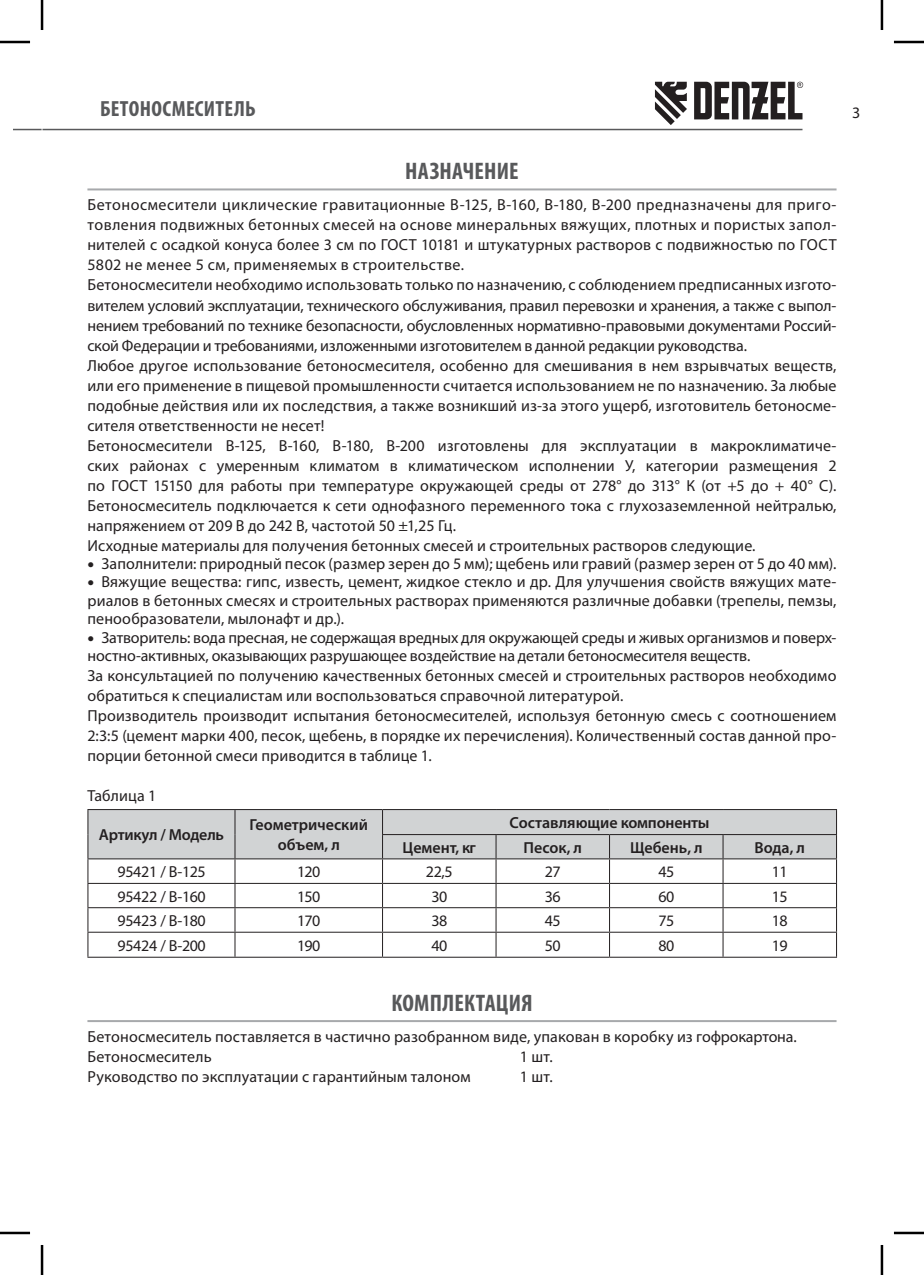
<style>
.page{position:relative;width:924px;height:1275px;background:#fff}
.page>*{position:absolute;margin:0;border:0;box-sizing:border-box;transform-origin:0 0}
.t1{font:700 condensed 24px "Myriad Pro";letter-spacing:.01em;color:#58595b}
.t2{font:700 condensed 22px "Myriad Pro";letter-spacing:.015em;color:#58595b}
.t3{font:16px/20px "Myriad Pro";letter-spacing:.01em;color:#231f20}
.t4{font:16px/18.4px "Myriad Pro";letter-spacing:-.01em;color:#231f20}
.t5{font:600 16px/20px "Myriad Pro";letter-spacing:-.005em;color:#231f20;text-align:center}
.t6{font:16px "Myriad Pro";letter-spacing:-.015em;color:#231f20}
.s1{font-size:24px}
</style>
<div class="page">
<hr style="left:42px;top:129px;width:760px;height:1px;background:#58595b">
<svg style="left:654px;top:82px;width:32px;height:43px"></svg>
<svg style="left:694px;top:82px;width:108px;height:37px"></svg>
<svg style="left:14px;top:129px;width:28px;height:1px"></svg>
<hr style="left:87px;top:188px;width:749px;height:2px;background:#a7a9ac">
<hr style="left:87px;top:1020px;width:749px;height:2px;background:#a7a9ac">
<svg style="left:87px;top:809px;width:749px;height:147px"></svg>
<hr style="left:87px;top:956px;width:148px;height:1px;background:#231f20">
<hr style="left:235px;top:956px;width:147px;height:1px;background:#231f20">
<hr style="left:382px;top:956px;width:114px;height:1px;background:#231f20">
<hr style="left:496px;top:956px;width:113px;height:1px;background:#231f20">
<hr style="left:609px;top:956px;width:113px;height:1px;background:#231f20">
<hr style="left:722px;top:956px;width:114px;height:1px;background:#231f20">
<hr style="left:0;top:41px;width:30px;height:2px;background:#000">
<hr style="left:893px;top:41px;width:30px;height:2px;background:#000">
<hr style="left:0;top:1231px;width:30px;height:3px;background:#000">
<hr style="left:893px;top:1231px;width:30px;height:3px;background:#000">
<hr style="left:41px;top:0;width:2px;height:30px;background:#000">
<hr style="left:41px;top:1245px;width:2px;height:30px;background:#000">
<hr style="left:880px;top:0;width:2px;height:30px;background:#000">
<hr style="left:880px;top:1245px;width:2px;height:30px;background:#000">
<h2 class="t2" style="left:100px;top:96px;width:157px">БЕТОНОСМЕСИТЕЛЬ</h2>
<p class="t3" style="left:851px;top:103px;width:10px">3</p>
<h1 class="t1" style="left:405px;top:160px;width:115px">НАЗНАЧЕНИЕ</h1>
<p class="t3" style="left:87px;top:196px;width:750px">Бетоносмесители циклические гравитационные В-125, В-160, В-180, В-200 предназначены для приго&shy;товления подвижных бетонных смесей на основе минеральных вяжущих, плотных и пористых запол&shy;нителей с осадкой конуса более 3 см по ГОСТ 10181 и штукатурных растворов с подвижностью по ГОСТ 5802 не менее 5 см, применяемых в строительстве.<br>Бетоносмесители необходимо использовать только по назначению, с соблюдением предписанных изгото&shy;вителем условий эксплуатации, технического обслуживания, правил перевозки и хранения, а также с выпол&shy;нением требований по технике безопасности, обусловленных нормативно-правовыми документами Россий&shy;ской Федерации и требованиями, изложенными изготовителем в данной редакции руководства.<br>Любое другое использование бетоносмесителя, особенно для смешивания в нем взрывчатых веществ, или его применение в пищевой промышленности считается использованием не по назначению. За любые подобные действия или их последствия, а также возникший из-за этого ущерб, изготовитель бетоносме&shy;сителя ответственности не несет!<br>Бетоносмесители В-125, В-160, В-180, В-200 изготовлены для эксплуатации в макроклиматиче&shy;ских районах с умеренным климатом в климатическом исполнении У, категории размещения 2 по ГОСТ 15150 для работы при температуре окружающей среды от 278° до 313° К (от +5 до + 40° С).<br>Бетоносмеситель подключается к сети однофазного переменного тока с глухозаземленной нейтралью, напряжением от 209 В до 242 В, частотой 50 ±1,25 Гц.<br>Исходные материалы для получения бетонных смесей и строительных растворов следующие.</p>
<p class="t3" style="left:87px;top:554px;width:750px"><span class="s1">•</span> Заполнители: природный песок (размер зерен до 5 мм); щебень или гравий (размер зерен от 5 до 40 мм).</p>
<p class="t3" style="left:87px;top:573px;width:750px;line-height:18.4px;text-align:justify"><span class="s1">•</span> Вяжущие вещества: гипс, известь, цемент, жидкое стекло и др. Для улучшения свойств вяжущих мате&shy;риалов в бетонных смесях и строительных растворах применяются различные добавки (трепелы, пемзы, пенообразователи, мылонафт и др.).</p>
<p class="t4" style="left:87px;top:629px;width:750px"><span class="s1">•</span> Затворитель: вода пресная, не содержащая вредных для окружающей среды и живых организмов и поверх&shy;ностно-активных, оказывающих разрушающее воздействие на детали бетоносмесителя веществ.</p>
<p class="t3" style="left:87px;top:666px;width:750px">За консультацией по получению качественных бетонных смесей и строительных растворов необходимо обратиться к специалистам или воспользоваться справочной литературой.<br>Производитель производит испытания бетоносмесителей, используя бетонную смесь с соотношением 2:3:5 (цемент марки 400, песок, щебень, в порядке их перечисления). Количественный состав данной про&shy;порции бетонной смеси приводится в таблице 1.</p>
<p class="t3" style="left:87px;top:786px;width:70px">Таблица 1</p>
<p class="t5" style="left:99px;top:826px;width:127px">Артикул / Модель</p>
<p class="t5" style="left:249px;top:816px;width:120px">Геометрический объем, л</p>
<p class="t5" style="left:509px;top:814px;width:201px">Составляющие компоненты</p>
<p class="t5" style="left:402px;top:838px;width:75px">Цемент, кг</p>
<p class="t5" style="left:523px;top:838px;width:60px">Песок, л</p>
<p class="t5" style="left:629px;top:838px;width:74px">Щебень, л</p>
<p class="t5" style="left:754px;top:838px;width:52px">Вода, л</p>
<p class="t6" style="left:117px;top:864px;width:90px">95421 / В-125</p>
<p class="t3" style="left:297px;top:862px;width:25px">120</p>
<p class="t3" style="left:426px;top:862px;width:28px">22,5</p>
<p class="t3" style="left:544px;top:862px;width:17px">27</p>
<p class="t3" style="left:658px;top:862px;width:17px">45</p>
<p class="t3" style="left:771px;top:862px;width:17px">11</p>
<p class="t6" style="left:117px;top:888px;width:90px">95422 / В-160</p>
<p class="t3" style="left:297px;top:887px;width:25px">150</p>
<p class="t3" style="left:431px;top:887px;width:17px">30</p>
<p class="t3" style="left:544px;top:887px;width:17px">36</p>
<p class="t3" style="left:658px;top:887px;width:17px">60</p>
<p class="t3" style="left:771px;top:887px;width:17px">15</p>
<p class="t6" style="left:117px;top:913px;width:90px">95423 / В-180</p>
<p class="t3" style="left:297px;top:911px;width:25px">170</p>
<p class="t3" style="left:431px;top:911px;width:17px">38</p>
<p class="t3" style="left:544px;top:911px;width:17px">45</p>
<p class="t3" style="left:658px;top:911px;width:17px">75</p>
<p class="t3" style="left:771px;top:911px;width:17px">18</p>
<p class="t6" style="left:117px;top:937px;width:90px">95424 / В-200</p>
<p class="t3" style="left:297px;top:936px;width:25px">190</p>
<p class="t3" style="left:431px;top:936px;width:17px">40</p>
<p class="t3" style="left:544px;top:936px;width:17px">50</p>
<p class="t3" style="left:658px;top:936px;width:17px">80</p>
<p class="t3" style="left:771px;top:936px;width:17px">19</p>
<h1 class="t1" style="left:391px;top:991px;width:143px">КОМПЛЕКТАЦИЯ</h1>
<p class="t3" style="left:87px;top:1027px;width:710px">Бетоносмеситель поставляется в частично разобранном виде, упакован в коробку из гофрокартона.<br>Бетоносмеситель</p>
<p class="t3" style="left:519px;top:1047px;width:34px">1 шт.</p>
<p class="t3" style="left:87px;top:1067px;width:384px">Руководство по эксплуатации с гарантийным талоном</p>
<p class="t3" style="left:519px;top:1067px;width:34px">1 шт.</p>
</div>
